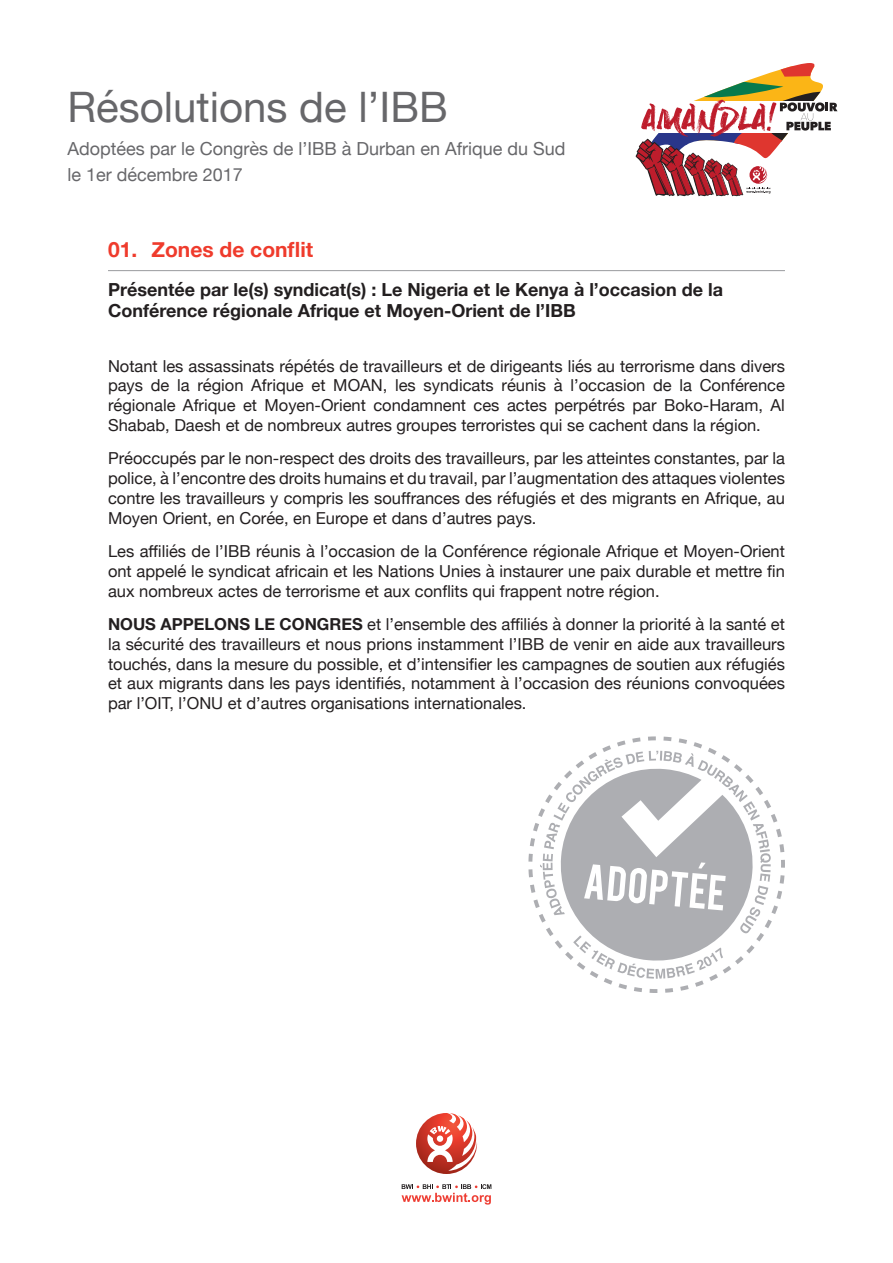
<style>
.page{position:relative;width:893px;height:1263px;background:#fff}
.page>*{position:absolute;margin:0;border:0;box-sizing:border-box;transform-origin:0 0}
.t1{font:42px "Helvetica Neue";color:#67676a}
.t2{font:700 21px "Helvetica Neue";color:#ef3b2c}
.t3{font:700 18px/21.6px "Helvetica Neue";color:#231f20}
.t4{font:18px/26px "Helvetica Neue";color:#67676a}
.t5{font:16.5px/19.8px "Helvetica Neue";color:#231f20;text-align:justify}
.s1{font-weight:700}
</style>
<div class="page">
<svg style="left:416px;top:1113px;width:62px;height:61px"></svg>
<svg style="left:402px;top:1184px;width:89px;height:20px"></svg>
<svg style="left:636px;top:63px;width:201px;height:133px"></svg>
<hr style="left:108px;top:270px;width:677px;height:1px;background:#999b9e">
<svg style="left:528px;top:736px;width:257px;height:257px"></svg>
<svg style="left:540px;top:751px;width:231px;height:228px"></svg>
<h1 class="t1" style="left:68px;top:77px;width:382px">Résolutions de l’IBB</h1>
<p class="t4" style="left:68px;top:137px;width:500px">Adoptées par le Congrès de l’IBB à Durban en Afrique du Sud le 1er décembre 2017</p>
<p class="t2" style="left:108px;top:233px;width:207px">01. Zones de conflit</p>
<p class="t3" style="left:108px;top:279px;width:617px">Présentée par le(s) syndicat(s) : Le Nigeria et le Kenya à l’occasion de la<br>Conférence régionale Afrique et Moyen-Orient de l’IBB</p>
<p class="t5" style="left:108px;top:357px;width:678px">Notant les assassinats répétés de travailleurs et de dirigeants liés au terrorisme dans divers pays de la région Afrique et MOAN, les syndicats réunis à l’occasion de la Conférence régionale Afrique et Moyen-Orient condamnent ces actes perpétrés par Boko-Haram, Al Shabab, Daesh et de nombreux autres groupes terroristes qui se cachent dans la région.</p>
<p class="t5" style="left:108px;top:449px;width:678px">Préoccupés par le non-respect des droits des travailleurs, par les atteintes constantes, par la police, à l’encontre des droits humains et du travail, par l’augmentation des attaques violentes contre les travailleurs y compris les souffrances des réfugiés et des migrants en Afrique, au Moyen Orient, en Corée, en Europe et dans d’autres pays.</p>
<p class="t5" style="left:108px;top:542px;width:678px">Les affiliés de l’IBB réunis à l’occasion de la Conférence régionale Afrique et Moyen-Orient ont appelé le syndicat africain et les Nations Unies à instaurer une paix durable et mettre fin aux nombreux actes de terrorisme et aux conflits qui frappent notre région.</p>
<p class="t5" style="left:108px;top:615px;width:678px"><span class="s1">NOUS APPELONS LE CONGRES</span> et l’ensemble des affiliés à donner la priorité à la santé et la sécurité des travailleurs et nous prions instamment l’IBB de venir en aide aux travailleurs touchés, dans la mesure du possible, et d’intensifier les campagnes de soutien aux réfugiés et aux migrants dans les pays identifiés, notamment à l’occasion des réunions convoquées par l’OIT, l’ONU et d’autres organisations internationales.</p>
</div>
